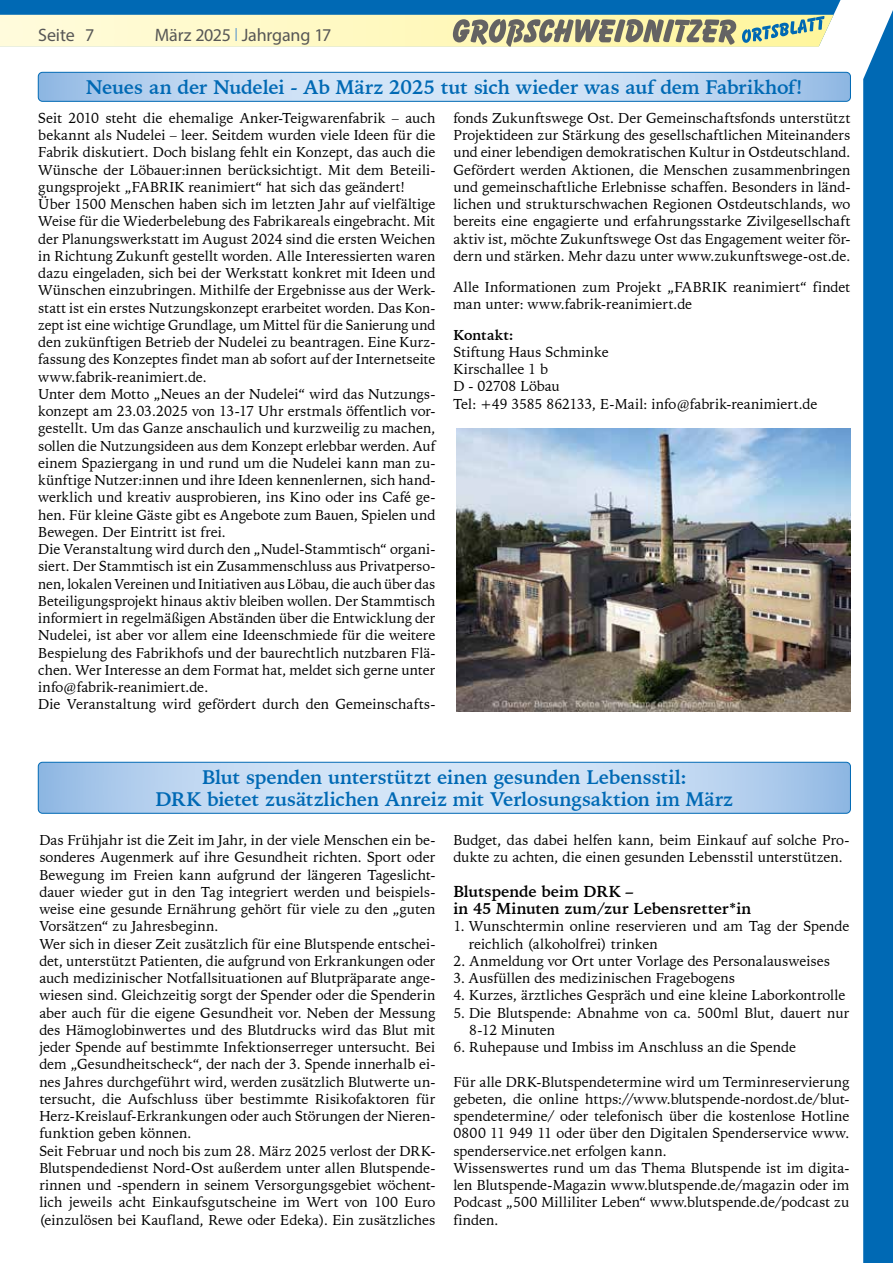
<style>
.page{position:relative;width:893px;height:1263px;background:#fff}
.page>*{position:absolute;margin:0;border:0;box-sizing:border-box;transform-origin:0 0}
.t1{font:700 19.5px/21.8px "Iowan Old Style BT";letter-spacing:-.015em;color:#0069b4;text-align:center}
.t2{font:18px "Myriad Pro";letter-spacing:-.01em;color:#575756}
.t3{font:700 15.75px/17.2px "Iowan Old Style BT";letter-spacing:-.005em;color:#000}
.t4{font:14.25px/17.2px "Iowan Old Style BT";color:#000}
.t5{font:700 14.25px "Iowan Old Style BT";letter-spacing:.005em;color:#000}
.s1{font-family:"Saxony";font-weight:300;color:#4f8fcd}
</style>
<div class="page">
<svg style="left:0;top:0;width:841px;height:47px;background:#9ab9b3"></svg>
<svg style="left:863px;top:10px;width:30px;height:1253px;background:#0d70b7"></svg>
<img style="left:456px;top:428px;width:394px;height:283px">
<svg style="left:38px;top:72px;width:812px;height:28px;background:#c0d7f1"></svg>
<div style="left:38px;top:72px;width:813px;height:30px;border:1px solid #0069b4;border-radius:4px"></div>
<svg style="left:38px;top:762px;width:812px;height:50px;background:#c0d7f1"></svg>
<div style="left:38px;top:762px;width:813px;height:52px;border:1px solid #0069b4;border-radius:4px"></div>
<p class="t2" style="left:38px;top:24px;width:38px">Seite</p>
<p class="t2" style="left:155px;top:24px;width:178px">März 2025 <span class="s1">|</span> Jahrgang 17</p>
<p class="t2" style="left:85px;top:24px;width:11px">7</p>
<h1 class="t1" style="left:86px;top:76px;width:718px">Neues an der Nudelei - Ab März 2025 tut sich wieder was auf dem Fabrikhof!</h1>
<p class="t4" style="left:38px;top:109px;width:399px">Seit 2010 steht die ehemalige Anker-Teigwarenfabrik – auch bekannt als Nudelei – leer. Seitdem wurden viele Ideen für die Fabrik diskutiert. Doch bislang fehlt ein Konzept, das auch die Wünsche der Löbauer:innen berücksichtigt. Mit dem Beteili&shy;gungsprojekt „FABRIK reanimiert“ hat sich das geändert!<br>Über 1500 Menschen haben sich im letzten Jahr auf vielfältige Weise für die Wiederbelebung des Fabrikareals eingebracht. Mit der Planungswerkstatt im August 2024 sind die ersten Weichen in Richtung Zukunft gestellt worden. Alle Interessierten waren dazu eingeladen, sich bei der Werkstatt konkret mit Ideen und Wünschen einzubringen. Mithilfe der Ergebnisse aus der Werk&shy;statt ist ein erstes Nutzungskonzept erarbeitet worden. Das Kon&shy;zept ist eine wichtige Grundlage, um Mittel für die Sanierung und den zukünftigen Betrieb der Nudelei zu beantragen. Eine Kurz&shy;fassung des Konzeptes findet man ab sofort auf der Internetseite www.fabrik-reanimiert.de.<br>Unter dem Motto „Neues an der Nudelei“ wird das Nutzungs&shy;konzept am 23.03.2025 von 13-17 Uhr erstmals öffentlich vor&shy;gestellt. Um das Ganze anschaulich und kurzweilig zu machen, sollen die Nutzungsideen aus dem Konzept erlebbar werden. Auf einem Spaziergang in und rund um die Nudelei kann man zu&shy;künftige Nutzer:innen und ihre Ideen kennenlernen, sich hand&shy;werklich und kreativ ausprobieren, ins Kino oder ins Café ge&shy;hen. Für kleine Gäste gibt es Angebote zum Bauen, Spielen und Bewegen. Der Eintritt ist frei.<br>Die Veranstaltung wird durch den „Nudel-Stammtisch“ organi&shy;siert. Der Stammtisch ist ein Zusammenschluss aus Privatperso&shy;nen, lokalen Vereinen und Initiativen aus Löbau, die auch über das Beteiligungsprojekt hinaus aktiv bleiben wollen. Der Stammtisch informiert in regelmäßigen Abständen über die Entwicklung der Nudelei, ist aber vor allem eine Ideenschmiede für die weitere Bespielung des Fabrikhofs und der baurechtlich nutzbaren Flä&shy;chen. Wer Interesse an dem Format hat, meldet sich gerne unter info@fabrik-reanimiert.de.<br>Die Veranstaltung wird gefördert durch den Gemeinschafts-</p>
<p class="t4" style="left:453px;top:109px;width:399px;text-align:justify">fonds Zukunftswege Ost. Der Gemeinschaftsfonds unterstützt Projektideen zur Stärkung des gesellschaftlichen Miteinanders und einer lebendigen demokratischen Kultur in Ostdeutschland.<br>Gefördert werden Aktionen, die Menschen zusammenbringen und gemeinschaftliche Erlebnisse schaffen. Besonders in länd&shy;lichen und strukturschwachen Regionen Ostdeutschlands, wo bereits eine engagierte und erfahrungsstarke Zivilgesellschaft aktiv ist, möchte Zukunftswege Ost das Engagement weiter för&shy;dern und stärken. Mehr dazu unter www.zukunftswege-ost.de.</p>
<p class="t4" style="left:453px;top:278px;width:399px">Alle Informationen zum Projekt „FABRIK reanimiert“ findet man unter: www.fabrik-reanimiert.de</p>
<p class="t5" style="left:453px;top:326px;width:62px">Kontakt:</p>
<p class="t4" style="left:453px;top:343px;width:365px">Stiftung Haus Schminke<br>Kirschallee 1 b<br>D - 02708 Löbau<br>Tel: +49 3585 862133, E-Mail: info@fabrik-reanimiert.de</p>
<h1 class="t1" style="left:155px;top:766px;width:579px">Blut spenden unterstützt einen gesunden Lebensstil:<br>DRK bietet zusätzlichen Anreiz mit Verlosungsaktion im März</h1>
<p class="t4" style="left:39px;top:831px;width:398px">Das Frühjahr ist die Zeit im Jahr, in der viele Menschen ein be&shy;sonderes Augenmerk auf ihre Gesundheit richten. Sport oder Bewegung im Freien kann aufgrund der längeren Tageslicht&shy;dauer wieder gut in den Tag integriert werden und beispiels&shy;weise eine gesunde Ernährung gehört für viele zu den „guten Vorsätzen“ zu Jahresbeginn.<br>Wer sich in dieser Zeit zusätzlich für eine Blutspende entschei&shy;det, unterstützt Patienten, die aufgrund von Erkrankungen oder auch medizinischer Notfallsituationen auf Blutpräparate ange&shy;wiesen sind. Gleichzeitig sorgt der Spender oder die Spenderin aber auch für die eigene Gesundheit vor. Neben der Messung des Hämoglobinwertes und des Blutdrucks wird das Blut mit jeder Spende auf bestimmte Infektionserreger untersucht. Bei dem „Gesundheitscheck“, der nach der 3. Spende innerhalb ei&shy;nes Jahres durchgeführt wird, werden zusätzlich Blutwerte un&shy;tersucht, die Aufschluss über bestimmte Risikofaktoren für Herz-Kreislauf-Erkrankungen oder auch Störungen der Nieren&shy;funktion geben können.<br>Seit Februar und noch bis zum 28. März 2025 verlost der DRK-Blutspendedienst Nord-Ost außerdem unter allen Blutspende&shy;rinnen und -spendern in seinem Versorgungsgebiet wöchent&shy;lich jeweils acht Einkaufsgutscheine im Wert von 100 Euro (einzulösen bei Kaufland, Rewe oder Edeka). Ein zusätzliches</p>
<p class="t4" style="left:453px;top:831px;width:397px">Budget, das dabei helfen kann, beim Einkauf auf solche Pro&shy;dukte zu achten, die einen gesunden Lebensstil unterstützen.</p>
<p class="t3" style="left:453px;top:882px;width:299px">Blutspende beim DRK –<br>in 45 Minuten zum/zur Lebensretter*in</p>
<p class="t4" style="left:469px;top:917px;width:382px;text-indent:-15px">1. Wunschtermin online reservieren und am Tag der Spende reichlich (alkoholfrei) trinken</p>
<p class="t4" style="left:453px;top:952px;width:378px">2. Anmeldung vor Ort unter Vorlage des Personalausweises</p>
<p class="t4" style="left:453px;top:969px;width:283px">3. Ausfüllen des medizinischen Fragebogens</p>
<p class="t4" style="left:453px;top:986px;width:393px">4. Kurzes, ärztliches Gespräch und eine kleine Laborkontrolle</p>
<p class="t4" style="left:469px;top:1004px;width:382px;text-indent:-16px">5. Die Blutspende: Abnahme von ca. 500ml Blut, dauert nur<br>8-12 Minuten</p>
<p class="t4" style="left:453px;top:1038px;width:344px">6. Ruhepause und Imbiss im Anschluss an die Spende</p>
<p class="t4" style="left:453px;top:1073px;width:398px">Für alle DRK-Blutspendetermine wird um Terminreservierung gebeten, die online https://www.blutspende-nordost.de/blut&shy;spendetermine/ oder telefonisch über die kostenlose Hotline 0800 11 949 11 oder über den Digitalen Spenderservice www. spenderservice.net erfolgen kann.<br>Wissenswertes rund um das Thema Blutspende ist im digita&shy;len Blutspende-Magazin www.blutspende.de/magazin oder im Podcast „500 Milliliter Leben“ www.blutspende.de/podcast zu finden.</p>
</div>
